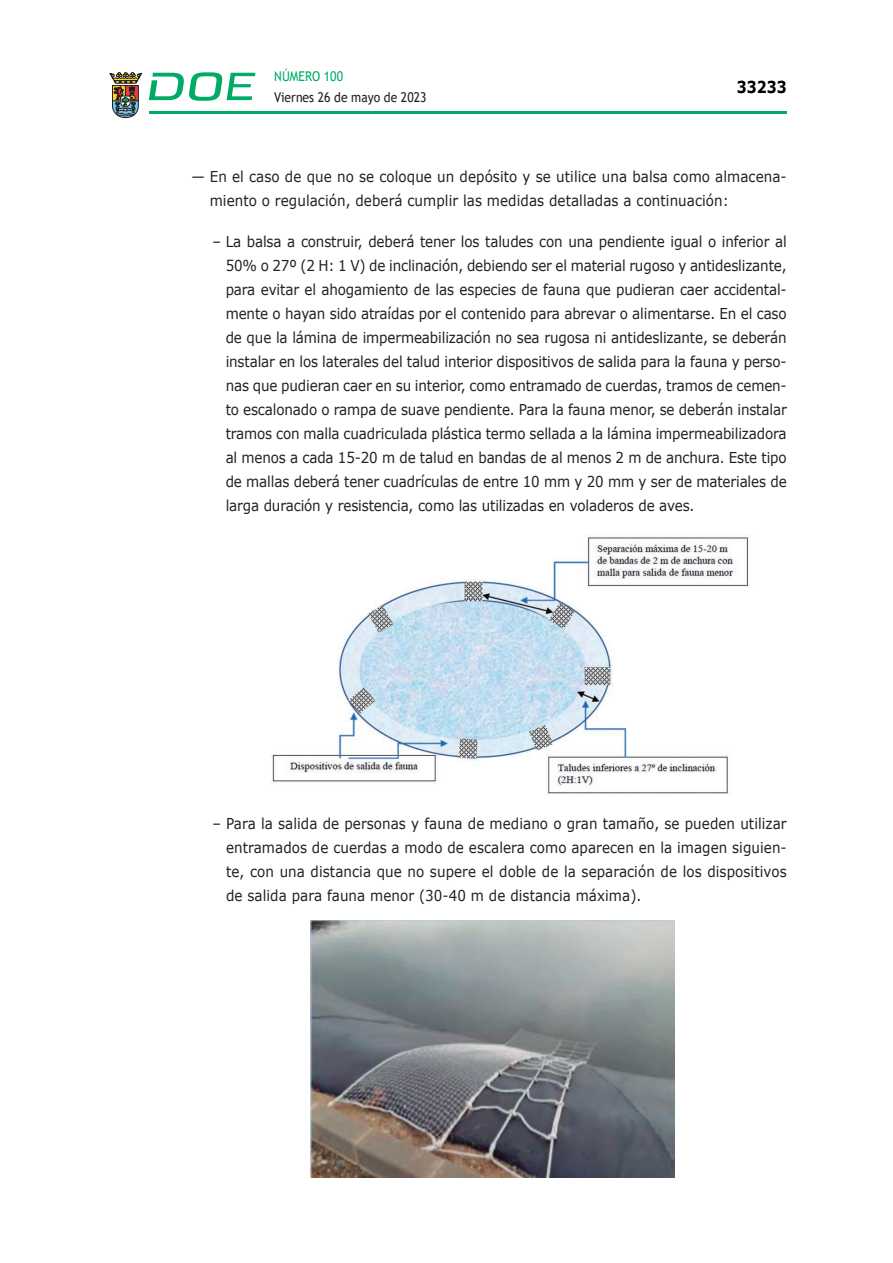
<style>
.page{position:relative;width:893px;height:1263px;background:#fff}
.page>*{position:absolute;margin:0;border:0;box-sizing:border-box;transform-origin:0 0}
.t1{font:700 16.5px "Verdana";color:#000;scale:.85 1}
.CUERPO_DE_TEXTO{font:15px/24px "Verdana";letter-spacing:.005em;color:#231f20;text-align:justify;scale:.9 1}
.t2{font:13.5px "Trebuchet MS";color:#231f20;scale:.9 1}
.t3{font:13.5px "Trebuchet MS";color:#00ab67;scale:.9 1}
</style>
<div class="page">
<hr style="left:149px;top:111px;width:638px;height:3px;background:#00ab66">
<svg style="left:109px;top:72px;width:33px;height:46px"></svg>
<svg style="left:149px;top:72px;width:106px;height:29px"></svg>
<img style="left:270px;top:535px;width:480px;height:260px">
<img style="left:310px;top:921px;width:364px;height:257px">
<p class="t3" style="left:274px;top:67px;width:78px">NÚMERO 100</p>
<p class="t2" style="left:274px;top:88px;width:171px">Viernes 26 de mayo de 2023</p>
<p class="t1" style="left:737px;top:75px;width:60px">33233</p>
<p class="CUERPO_DE_TEXTO" style="left:210px;top:164px;width:642px;text-indent:-18px">— En el caso de que no se coloque un depósito y se utilice una balsa como almacena&shy;miento o regulación, deberá cumplir las medidas detalladas a continuación:</p>
<p class="CUERPO_DE_TEXTO" style="left:226px;top:229px;width:625px;text-indent:-13px">– La balsa a construir, deberá tener los taludes con una pendiente igual o inferior al 50% o 27º (2 H: 1 V) de inclinación, debiendo ser el material rugoso y antideslizante, para evitar el ahogamiento de las especies de fauna que pudieran caer accidental&shy;mente o hayan sido atraídas por el contenido para abrevar o alimentarse. En el caso de que la lámina de impermeabilización no sea rugosa ni antideslizante, se deberán instalar en los laterales del talud interior dispositivos de salida para la fauna y perso&shy;nas que pudieran caer en su interior, como entramado de cuerdas, tramos de cemen&shy;to escalonado o rampa de suave pendiente. Para la fauna menor, se deberán instalar tramos con malla cuadriculada plástica termo sellada a la lámina impermeabilizadora al menos a cada 15-20 m de talud en bandas de al menos 2 m de anchura. Este tipo de mallas deberá tener cuadrículas de entre 10 mm y 20 mm y ser de materiales de larga duración y resistencia, como las utilizadas en voladeros de aves.</p>
<p class="CUERPO_DE_TEXTO" style="left:226px;top:811px;width:624px;text-indent:-13px">– Para la salida de personas y fauna de mediano o gran tamaño, se pueden utilizar entramados de cuerdas a modo de escalera como aparecen en la imagen siguien&shy;te, con una distancia que no supere el doble de la separación de los dispositivos de salida para fauna menor (30-40 m de distancia máxima).</p>
</div>
